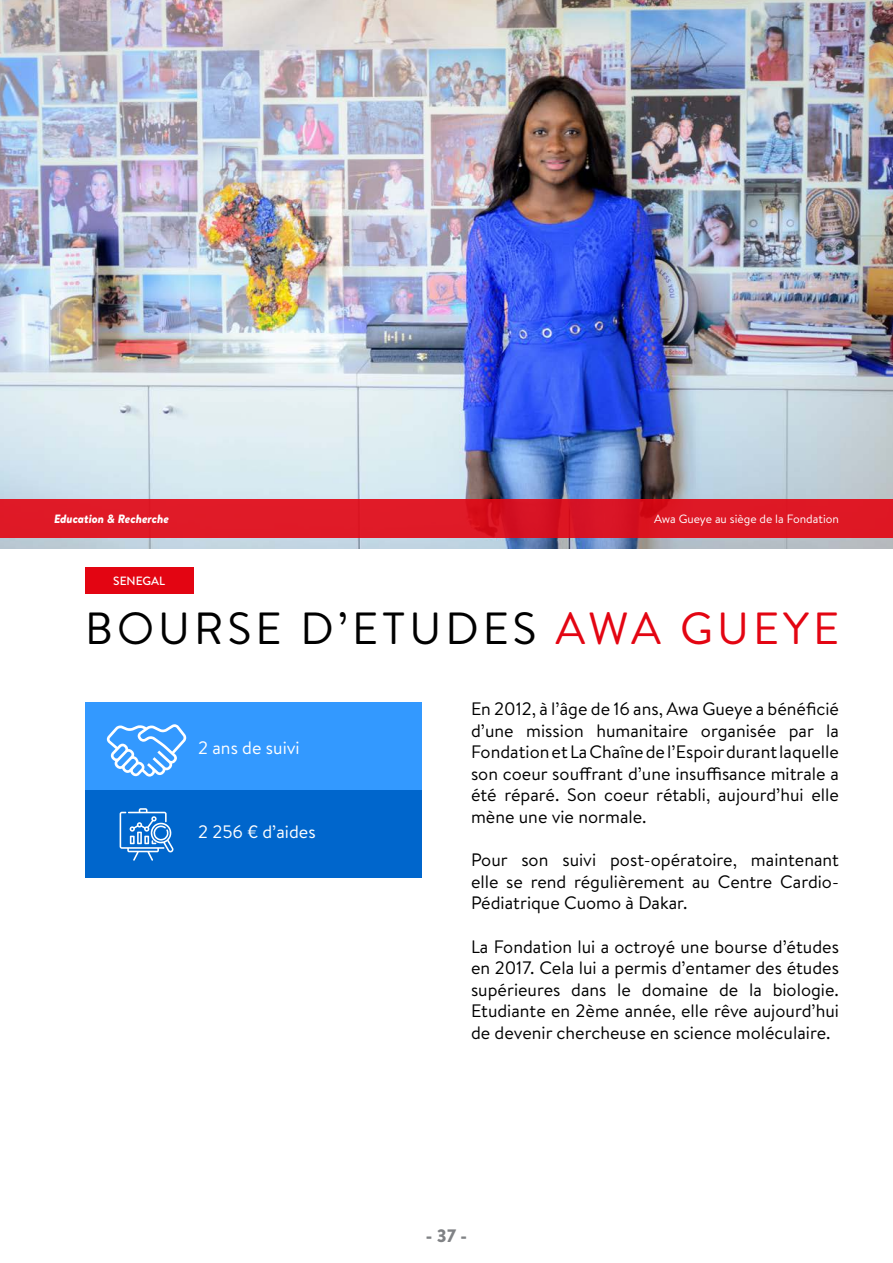
<style>
.page{position:relative;width:893px;height:1263px;background:#fff}
.page>*{position:absolute;margin:0;border:0;box-sizing:border-box;transform-origin:0 0}
.t1{font:45px "Brandon Text";letter-spacing:.09em;color:#000}
.t2{font:18px/21.6px "Brandon Text";color:#000;text-align:justify}
.t3{font:18px "Brandon Text";color:#fff}
.t4{font:900 18px "Brandon Text";color:#808285}
.t5{font:12px "Brandon Text";color:#fff}
.t6{font:italic 900 12px "Brandon Text";color:#fff}
.t7{font:500 12px "Brandon Text";color:#fff}
.s1{color:#e30512}
</style>
<div class="page">
<img style="left:0;top:0;width:893px;height:549px">
<div style="left:0;top:500px;width:893px;height:38px;background:linear-gradient(to right,#e01a28,#db1523)"></div>
<div style="left:85px;top:702px;width:336px;height:87px;background:#39f"></div>
<div style="left:85px;top:791px;width:336px;height:87px;background:#06c"></div>
<svg style="left:107px;top:724px;width:79px;height:53px"></svg>
<svg style="left:120px;top:808px;width:53px;height:53px"></svg>
<div style="left:85px;top:567px;width:108px;height:27px;background:#e30512"></div>
<p class="t6" style="left:54px;top:510px;width:116px">Education &amp; Recherche</p>
<p class="t5" style="left:654px;top:511px;width:186px">Awa Gueye au siège de la Fondation</p>
<p class="t7" style="left:113px;top:572px;width:54px">SENEGAL</p>
<p class="t1" style="left:85px;top:598px;width:755px">BOURSE D’ETUDES <span class="s1">AWA GUEYE</span></p>
<p class="t3" style="left:198px;top:735px;width:103px">2 ans de suivi</p>
<p class="t3" style="left:198px;top:819px;width:119px">2 256 € d’aides</p>
<p class="t2" style="left:471px;top:697px;width:369px">En 2012, à l’âge de 16 ans, Awa Gueye a bénéficié d’une mission humanitaire organisée par la Fondation et La Chaîne de l’Espoir durant laquelle son coeur souffrant d’une insuffisance mitrale a été réparé. Son coeur rétabli, aujourd’hui elle mène une vie normale.</p>
<p class="t2" style="left:471px;top:849px;width:369px">Pour son suivi post-opératoire, maintenant elle se rend régulièrement au Centre Cardio-Pédiatrique Cuomo à Dakar.</p>
<p class="t2" style="left:471px;top:935px;width:369px">La Fondation lui a octroyé une bourse d’études en 2017. Cela lui a permis d’entamer des études supérieures dans le domaine de la biologie.<br>Etudiante en 2ème année, elle rêve aujourd’hui de devenir chercheuse en science moléculaire.</p>
<p class="t4" style="left:426px;top:1223px;width:43px">- 37 -</p>
</div>
